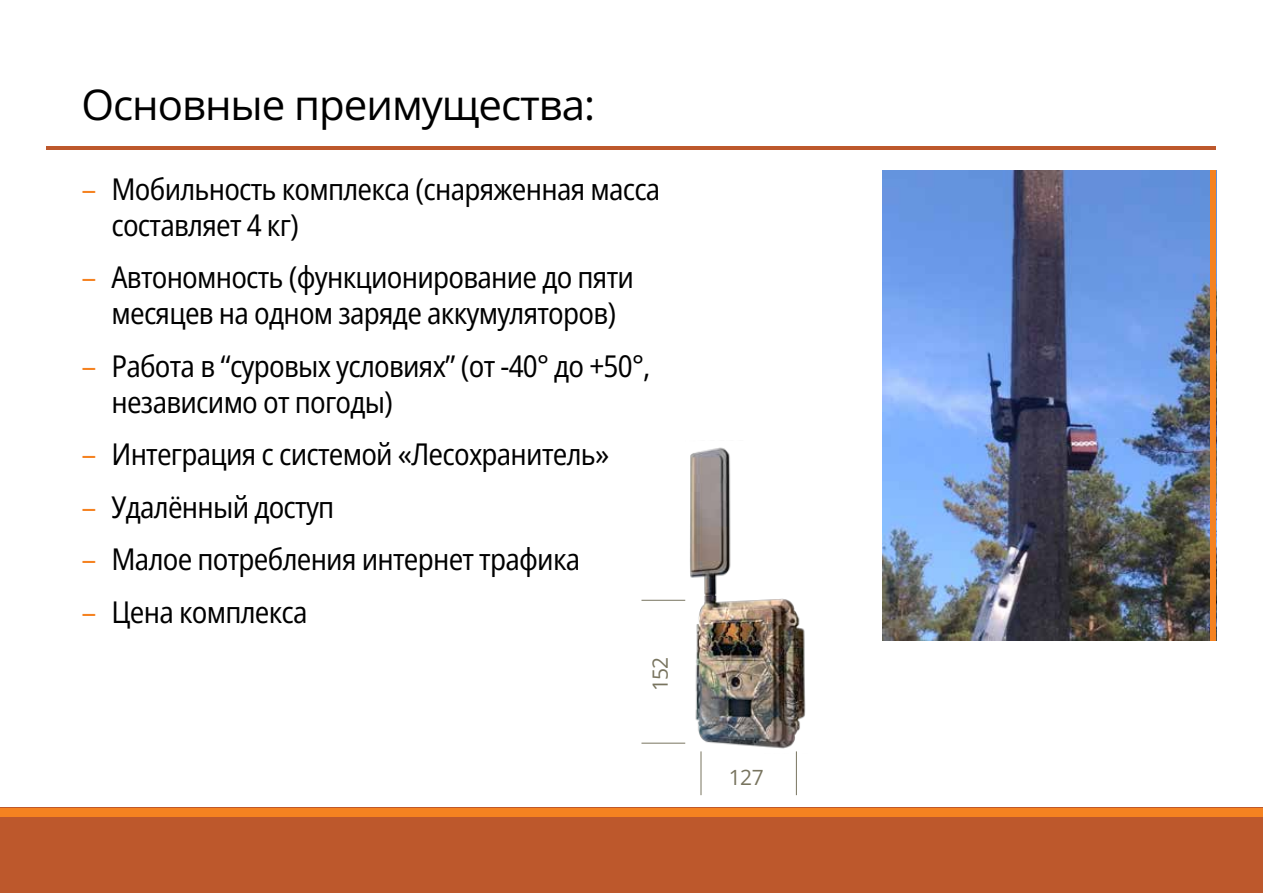
<style>
.page{position:relative;width:1263px;height:893px;background:#fff}
.page>*{position:absolute;margin:0;border:0;box-sizing:border-box;transform-origin:0 0}
.t1{font:42px "Open Sans";letter-spacing:-.025em;color:#000}
.t2{font:semi-condensed 30px/36px "Open Sans";letter-spacing:-.025em;color:#000}
.t3{font:21px "Open Sans";letter-spacing:-.025em;color:#78745f}
.s1{color:#f58220}
</style>
<div class="page">
<div style="left:0;top:808px;width:1263px;height:85px;background:#bd582c"></div>
<div style="left:0;top:808px;width:1263px;height:8px;background:#f58220"></div>
<hr style="left:47px;top:146px;width:1169px;height:4px;background:#bd582c">
<img style="left:882px;top:171px;width:329px;height:470px">
<div style="left:1211px;top:171px;width:5px;height:470px;background:#f58220"></div>
<img style="left:685px;top:447px;width:121px;height:306px">
<hr style="left:701px;top:751px;width:1px;height:44px;background:#78745f">
<hr style="left:796px;top:751px;width:1px;height:44px;background:#78745f">
<hr style="left:641px;top:743px;width:44px;height:1px;background:#78745f">
<hr style="left:641px;top:600px;width:44px;height:1px;background:#78745f">
<h1 class="t1" style="left:82px;top:76px;width:515px">Основные преимущества:</h1>
<p class="t2" style="left:112px;top:170px;width:550px;text-indent:-30px"><span class="s1">–</span> Мобильность комплекса (снаряженная масса составляет 4 кг)</p>
<p class="t2" style="left:82px;top:259px;width:554px;text-align:center"><span class="s1">–</span> Автономность (функционирование до пяти месяцев на одном заряде аккумуляторов)</p>
<p class="t2" style="left:112px;top:347px;width:540px;text-indent:-30px"><span class="s1">–</span> Работа в “суровых условиях” (от -40° до +50°, независимо от погоды)</p>
<p class="t2" style="left:82px;top:436px;width:529px"><span class="s1">–</span> Интеграция с системой «Лесохранитель»</p>
<p class="t2" style="left:82px;top:488px;width:254px"><span class="s1">–</span> Удалённый доступ</p>
<p class="t2" style="left:82px;top:541px;width:500px"><span class="s1">–</span> Малое потребления интернет трафика</p>
<p class="t2" style="left:82px;top:593px;width:228px"><span class="s1">–</span> Цена комплекса</p>
<p class="t3" style="left:646px;top:691px;width:36px;rotate:-90deg">152</p>
<p class="t3" style="left:729px;top:763px;width:36px">127</p>
</div>
